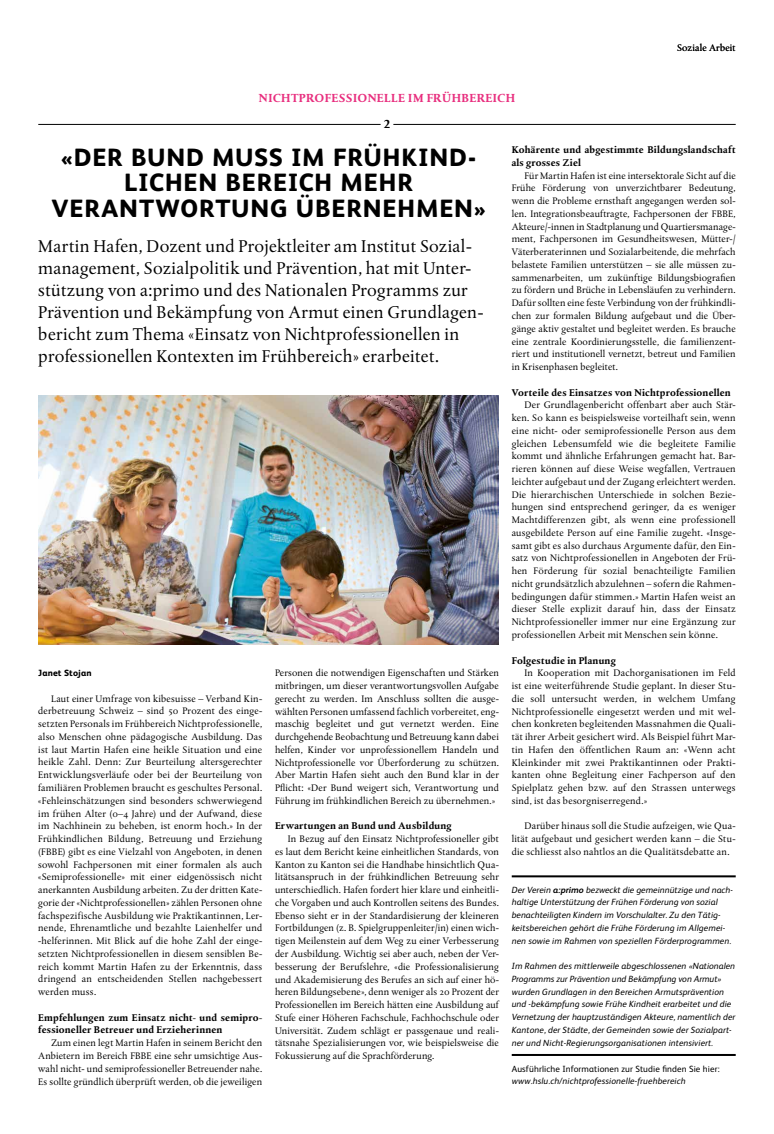
<style>
.page{position:relative;width:774px;height:1134px;background:#fff}
.page>*{position:absolute;margin:0;border:0;box-sizing:border-box;transform-origin:0 0}
.t1{font:800 25px/25.5px "FS Albert";letter-spacing:.035em;color:#000;text-align:center}
.t2{font:18px/22px "Albertina MT Std";letter-spacing:.015em;color:#000}
.t3{font:700 12px "Albertina MT Std";letter-spacing:.03em;color:#e82e7e}
.t4{font:700 12px "Albertina MT Std";color:#000}
.t5{font:10px/12.8px "Albertina MT Std";letter-spacing:.01em;color:#000;text-align:justify}
.t6{font:700 10px/12.8px "Albertina MT Std";letter-spacing:.02em;color:#000}
.t7{font:italic 9px/12.8px "FS Albert";letter-spacing:.01em;color:#000}
.t8{font:9px "FS Albert";letter-spacing:.015em;color:#000}
.t9{font:800 9px "FS Albert";letter-spacing:.015em;color:#000}
.s1{font-weight:700}
</style>
<div class="page">
<hr style="left:38px;top:124px;width:343px;height:1px;background:#000">
<hr style="left:393px;top:124px;width:343px;height:1px;background:#000">
<hr style="left:512px;top:875px;width:224px;height:2px;background:#000">
<hr style="left:512px;top:1054px;width:224px;height:2px;background:#000">
<img style="left:38px;top:395px;width:461px;height:249px">
<p class="t3" style="left:259px;top:91px;width:258px">NICHTPROFESSIONELLE IM FRÜHBEREICH</p>
<p class="t4" style="left:384px;top:116px;width:8px">2</p>
<p class="t5" style="left:677px;top:41px;width:60px">Soziale Arbeit</p>
<h1 class="t1" style="left:52px;top:143px;width:436px">«DER BUND MUSS IM FRÜHKIND-<br>LICHEN BEREICH MEHR<br>VERANTWORTUNG ÜBERNEHMEN»</h1>
<p class="t2" style="left:38px;top:235px;width:447px">Martin Hafen, Dozent und Projektleiter am Institut Sozial&shy;management, Sozialpolitik und Prävention, hat mit Unter&shy;stützung von a:primo und des Nationalen Programms zur Prävention und Bekämpfung von Armut einen Grundlagen&shy;bericht zum Thema «Einsatz von Nichtprofessionellen in professionellen Kontexten im Frühbereich» erarbeitet.</p>
<p class="t9" style="left:38px;top:666px;width:55px">Janet Stojan</p>
<p class="t5" style="left:38px;top:692px;width:225px;text-indent:13px">Laut einer Umfrage von kibesuisse – Verband Kin&shy;derbetreuung Schweiz – sind 50 Prozent des einge&shy;setzten Personals im Frühbereich Nichtprofessionelle, also Menschen ohne pädagogische Ausbildung. Das ist laut Martin Hafen eine heikle Situation und eine heikle Zahl. Denn: Zur Beurteilung altersgerechter Entwicklungsverläufe oder bei der Beurteilung von familiären Problemen braucht es geschultes Personal. «Fehleinschätzungen sind besonders schwerwiegend im frühen Alter (0–4 Jahre) und der Aufwand, diese im Nachhinein zu beheben, ist enorm hoch.» In der Frühkindlichen Bildung, Betreuung und Erziehung (FBBE) gibt es eine Vielzahl von Angeboten, in denen sowohl Fachpersonen mit einer formalen als auch «Semiprofessionelle» mit einer eidgenössisch nicht anerkannten Ausbildung arbeiten. Zu der dritten Kate&shy;gorie der «Nichtprofessionellen» zählen Personen ohne fachspezifische Ausbildung wie Praktikantinnen, Ler&shy;nende, Ehrenamtliche und bezahlte Laienhelfer und -helferinnen. Mit Blick auf die hohe Zahl der einge&shy;setzten Nichtprofessionellen in diesem sensiblen Be&shy;reich kommt Martin Hafen zu der Erkenntnis, dass dringend an entscheidenden Stellen nachgebessert werden muss.</p>
<p class="t6" style="left:38px;top:1011px;width:225px">Empfehlungen zum Einsatz nicht- und semipro&shy;fessioneller Betreuer und Erzieherinnen</p>
<p class="t5" style="left:38px;top:1037px;width:225px;text-indent:13px">Zum einen legt Martin Hafen in seinem Bericht den Anbietern im Bereich FBBE eine sehr umsichtige Aus&shy;wahl nicht- und semiprofessioneller Betreuender nahe.<br>Es sollte gründlich überprüft werden, ob die jeweiligen</p>
<p class="t5" style="left:275px;top:667px;width:225px">Personen die notwendigen Eigenschaften und Stärken mitbringen, um dieser verantwortungsvollen Aufgabe gerecht zu werden. Im Anschluss sollten die ausge&shy;wählten Personen umfassend fachlich vorbereitet, eng&shy;maschig begleitet und gut vernetzt werden. Eine durchgehende Beobachtung und Betreuung kann dabei helfen, Kinder vor unprofessionellem Handeln und Nichtprofessionelle vor Überforderung zu schützen.<br>Aber Martin Hafen sieht auch den Bund klar in der Pflicht: «Der Bund weigert sich, Verantwortung und Führung im frühkindlichen Bereich zu übernehmen.»</p>
<p class="t6" style="left:275px;top:820px;width:178px">Erwartungen an Bund und Ausbildung</p>
<p class="t5" style="left:275px;top:833px;width:225px;text-indent:13px">In Bezug auf den Einsatz Nichtprofessioneller gibt es laut dem Bericht keine einheitlichen Standards, von Kanton zu Kanton sei die Handhabe hinsichtlich Qua&shy;litätsanspruch in der frühkindlichen Betreuung sehr unterschiedlich. Hafen fordert hier klare und einheitli&shy;che Vorgaben und auch Kontrollen seitens des Bundes.<br>Ebenso sieht er in der Standardisierung der kleineren Fortbildungen (z. B. Spielgruppenleiter/in) einen wich&shy;tigen Meilenstein auf dem Weg zu einer Verbesserung der Ausbildung. Wichtig sei aber auch, neben der Ver&shy;besserung der Berufslehre, «die Professionalisierung und Akademisierung des Berufes an sich auf einer hö&shy;heren Bildungsebene», denn weniger als 20 Prozent der Professionellen im Bereich hätten eine Ausbildung auf Stufe einer Höheren Fachschule, Fachhochschule oder Universität. Zudem schlägt er passgenaue und reali&shy;tätsnahe Spezialisierungen vor, wie beispielsweise die Fokussierung auf die Sprachförderung.</p>
<p class="t6" style="left:512px;top:143px;width:225px">Kohärente und abgestimmte Bildungslandschaft als grosses Ziel</p>
<p class="t5" style="left:512px;top:169px;width:225px;text-indent:13px">Für Martin Hafen ist eine intersektorale Sicht auf die Frühe Förderung von unverzichtbarer Bedeutung, wenn die Probleme ernsthaft angegangen werden sol&shy;len. Integrationsbeauftragte, Fachpersonen der FBBE, Akteure/-innen in Stadtplanung und Quartiersmanage&shy;ment, Fachpersonen im Gesundheitswesen, Mütter-/ Väterberaterinnen und Sozialarbeitende, die mehrfach belastete Familien unterstützen – sie alle müssen zu&shy;sammenarbeiten, um zukünftige Bildungsbiografien zu fördern und Brüche in Lebensläufen zu verhindern.<br>Dafür sollten eine feste Verbindung von der frühkindli&shy;chen zur formalen Bildung aufgebaut und die Über&shy;gänge aktiv gestaltet und begleitet werden. Es brauche eine zentrale Koordinierungsstelle, die familienzent&shy;riert und institutionell vernetzt, betreut und Familien in Krisenphasen begleitet.</p>
<p class="t6" style="left:512px;top:386px;width:221px">Vorteile des Einsatzes von Nichtprofessionellen</p>
<p class="t5" style="left:512px;top:399px;width:225px;text-indent:13px">Der Grundlagenbericht offenbart aber auch Stär&shy;ken. So kann es beispielsweise vorteilhaft sein, wenn eine nicht- oder semiprofessionelle Person aus dem gleichen Lebensumfeld wie die begleitete Familie kommt und ähnliche Erfahrungen gemacht hat. Bar&shy;rieren können auf diese Weise wegfallen, Vertrauen leichter aufgebaut und der Zugang erleichtert werden.<br>Die hierarchischen Unterschiede in solchen Bezie&shy;hungen sind entsprechend geringer, da es weniger Machtdifferenzen gibt, als wenn eine professionell ausgebildete Person auf eine Familie zugeht. «Insge&shy;samt gibt es also durchaus Argumente dafür, den Ein&shy;satz von Nichtprofessionellen in Angeboten der Frü&shy;hen Förderung für sozial benachteiligte Familien nicht grundsätzlich abzulehnen – sofern die Rahmen&shy;bedingungen dafür stimmen.» Martin Hafen weist an dieser Stelle explizit darauf hin, dass der Einsatz Nichtprofessioneller immer nur eine Ergänzung zur professionellen Arbeit mit Menschen sein könne.</p>
<p class="t6" style="left:512px;top:654px;width:105px">Folgestudie in Planung</p>
<p class="t5" style="left:512px;top:667px;width:225px;text-indent:13px">In Kooperation mit Dachorganisationen im Feld ist eine weiterführende Studie geplant. In dieser Stu&shy;die soll untersucht werden, in welchem Umfang Nichtprofessionelle eingesetzt werden und mit wel&shy;chen konkreten begleitenden Massnahmen die Quali&shy;tät ihrer Arbeit gesichert wird. Als Beispiel führt Mar&shy;tin Hafen den öffentlichen Raum an: «Wenn acht Kleinkinder mit zwei Praktikantinnen oder Prakti&shy;kanten ohne Begleitung einer Fachperson auf den Spielplatz gehen bzw. auf den Strassen unterwegs sind, ist das besorgniserregend.»</p>
<p class="t5" style="left:512px;top:820px;width:225px;text-indent:13px">Darüber hinaus soll die Studie aufzeigen, wie Qua&shy;lität aufgebaut und gesichert werden kann – die Stu&shy;die schliesst also nahtlos an die Qualitätsdebatte an.</p>
<p class="t7" style="left:512px;top:882px;width:223px">Der Verein <span class="s1">a:primo</span> bezweckt die gemeinnützige und nach&shy;haltige Unterstützung der Frühen Förderung von sozial benachteiligten Kindern im Vorschulalter. Zu den Tätig&shy;keitsbereichen gehört die Frühe Förderung im Allgemei&shy;nen sowie im Rahmen von speziellen Förderprogrammen.</p>
<p class="t7" style="left:512px;top:959px;width:225px">Im Rahmen des mittlerweile abgeschlossenen «Nationalen Programms zur Prävention und Bekämpfung von Armut» wurden Grundlagen in den Bereichen Armutsprävention und -bekämpfung sowie Frühe Kindheit erarbeitet und die Vernetzung der hauptzuständigen Akteure, namentlich der Kantone, der Städte, der Gemeinden sowie der Sozialpart&shy;ner und Nicht-Regierungsorganisationen intensiviert.</p>
<p class="t8" style="left:512px;top:1062px;width:209px">Ausführliche Informationen zur Studie finden Sie hier:</p>
<p class="t7" style="left:512px;top:1074px;width:175px">www.hslu.ch/nichtprofessionelle-fruehbereich</p>
</div>
